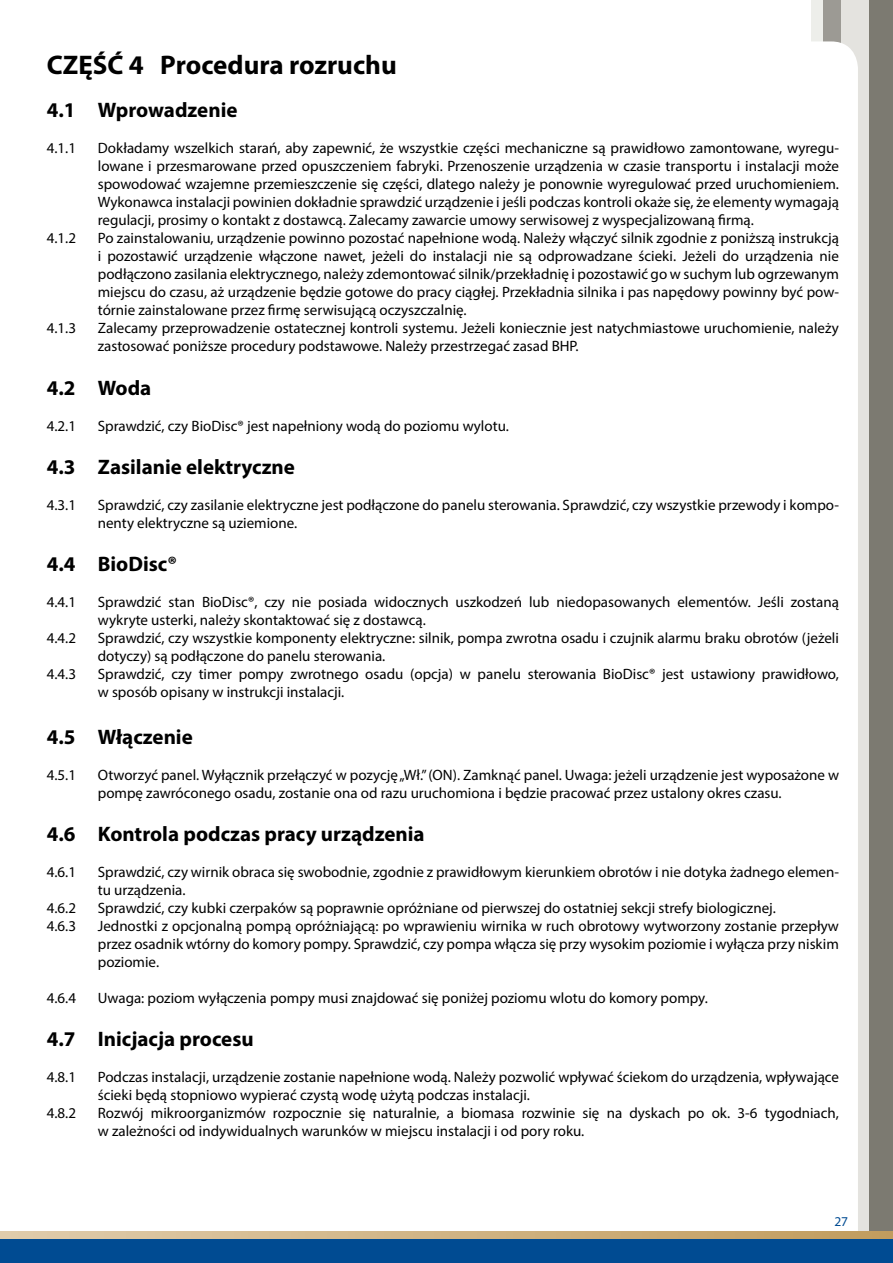
<style>
.page{position:relative;width:893px;height:1263px;background:#fff}
.page>*{position:absolute;margin:0;border:0;box-sizing:border-box;transform-origin:0 0}
.t1{font:700 27px "Myriad Pro";color:#000}
.t2{font:700 21px "Myriad Pro";color:#000}
.t3{font:15px/18px "Myriad Pro";color:#000}
.t4{font:13.5px "Myriad Pro";color:#004b92}
</style>
<div class="page">
<div style="left:824px;top:0;width:27px;height:1263px;background:#9c9a94"></div>
<div style="left:866px;top:0;width:27px;height:1263px;background:#7c7a71"></div>
<div style="left:842px;top:0;width:27px;height:1263px;background:#e4e3df"></div>
<div style="left:702px;top:41px;width:156px;height:1222px;background:#fff;border-radius:27px"></div>
<svg style="left:0;top:1231px;width:893px;height:8px;background:#d0b484"></svg>
<div style="left:0;top:1239px;width:893px;height:24px;background:#004b92"></div>
<h1 class="t1" style="left:47px;top:48px;width:352px">CZĘŚĆ 4 Procedura rozruchu</h1>
<h2 class="t2" style="left:47px;top:97px;width:192px">4.1 Wprowadzenie</h2>
<p class="t3" style="left:47px;top:139px;width:31px">4.1.1</p>
<p class="t3" style="left:98px;top:139px;width:743px;text-align:justify">Dokładamy wszelkich starań, aby zapewnić, że wszystkie części mechaniczne są prawidłowo zamontowane, wyregu&shy;lowane i przesmarowane przed opuszczeniem fabryki. Przenoszenie urządzenia w czasie transportu i instalacji może spowodować wzajemne przemieszczenie się części, dlatego należy je ponownie wyregulować przed uruchomieniem.<br>Wykonawca instalacji powinien dokładnie sprawdzić urządzenie i jeśli podczas kontroli okaże się, że elementy wymagają regulacji, prosimy o kontakt z dostawcą. Zalecamy zawarcie umowy serwisowej z wyspecjalizowaną firmą.</p>
<p class="t3" style="left:47px;top:229px;width:31px">4.1.2</p>
<p class="t3" style="left:98px;top:229px;width:743px;text-align:justify">Po zainstalowaniu, urządzenie powinno pozostać napełnione wodą. Należy włączyć silnik zgodnie z poniższą instrukcją i pozostawić urządzenie włączone nawet, jeżeli do instalacji nie są odprowadzane ścieki. Jeżeli do urządzenia nie podłączono zasilania elektrycznego, należy zdemontować silnik/przekładnię i pozostawić go w suchym lub ogrzewanym miejscu do czasu, aż urządzenie będzie gotowe do pracy ciągłej. Przekładnia silnika i pas napędowy powinny być pow&shy;tórnie zainstalowane przez firmę serwisującą oczyszczalnię.</p>
<p class="t3" style="left:47px;top:319px;width:31px">4.1.3</p>
<p class="t3" style="left:98px;top:319px;width:743px">Zalecamy przeprowadzenie ostatecznej kontroli systemu. Jeżeli koniecznie jest natychmiastowe uruchomienie, należy zastosować poniższe procedury podstawowe. Należy przestrzegać zasad BHP.</p>
<h2 class="t2" style="left:47px;top:374px;width:106px">4.2 Woda</h2>
<p class="t3" style="left:47px;top:416px;width:31px">4.2.1</p>
<p class="t3" style="left:98px;top:416px;width:413px">Sprawdzić, czy BioDisc® jest napełniony wodą do poziomu wylotu.</p>
<h2 class="t2" style="left:47px;top:453px;width:250px">4.3 Zasilanie elektryczne</h2>
<p class="t3" style="left:47px;top:496px;width:31px">4.3.1</p>
<p class="t3" style="left:98px;top:496px;width:743px">Sprawdzić, czy zasilanie elektryczne jest podłączone do panelu sterowania. Sprawdzić, czy wszystkie przewody i kompo&shy;nenty elektryczne są uziemione.</p>
<h2 class="t2" style="left:47px;top:550px;width:132px">4.4 BioDisc®</h2>
<p class="t3" style="left:47px;top:593px;width:31px">4.4.1</p>
<p class="t3" style="left:98px;top:593px;width:743px">Sprawdzić stan BioDisc®, czy nie posiada widocznych uszkodzeń lub niedopasowanych elementów. Jeśli zostaną wykryte usterki, należy skontaktować się z dostawcą.</p>
<p class="t3" style="left:47px;top:629px;width:31px">4.4.2</p>
<p class="t3" style="left:98px;top:629px;width:743px">Sprawdzić, czy wszystkie komponenty elektryczne: silnik, pompa zwrotna osadu i czujnik alarmu braku obrotów (jeżeli dotyczy) są podłączone do panelu sterowania.</p>
<p class="t3" style="left:47px;top:665px;width:31px">4.4.3</p>
<p class="t3" style="left:98px;top:665px;width:743px">Sprawdzić, czy timer pompy zwrotnego osadu (opcja) w panelu sterowania BioDisc® jest ustawiony prawidłowo, w sposób opisany w instrukcji instalacji.</p>
<h2 class="t2" style="left:47px;top:723px;width:148px">4.5 Włączenie</h2>
<p class="t3" style="left:47px;top:766px;width:31px">4.5.1</p>
<p class="t3" style="left:98px;top:766px;width:743px">Otworzyć panel. Wyłącznik przełączyć w pozycję „Wł.” (ON). Zamknąć panel. Uwaga: jeżeli urządzenie jest wyposażone w pompę zawróconego osadu, zostanie ona od razu uruchomiona i będzie pracować przez ustalony okres czasu.</p>
<h2 class="t2" style="left:47px;top:820px;width:379px">4.6 Kontrola podczas pracy urządzenia</h2>
<p class="t3" style="left:47px;top:863px;width:31px">4.6.1</p>
<p class="t3" style="left:98px;top:863px;width:743px">Sprawdzić, czy wirnik obraca się swobodnie, zgodnie z prawidłowym kierunkiem obrotów i nie dotyka żadnego elemen&shy;tu urządzenia.</p>
<p class="t3" style="left:47px;top:899px;width:31px">4.6.2</p>
<p class="t3" style="left:98px;top:899px;width:679px">Sprawdzić, czy kubki czerpaków są poprawnie opróżniane od pierwszej do ostatniej sekcji strefy biologicznej.</p>
<p class="t3" style="left:47px;top:917px;width:31px">4.6.3</p>
<p class="t3" style="left:98px;top:917px;width:743px;text-align:justify">Jednostki z opcjonalną pompą opróżniającą: po wprawieniu wirnika w ruch obrotowy wytworzony zostanie przepływ przez osadnik wtórny do komory pompy. Sprawdzić, czy pompa włącza się przy wysokim poziomie i wyłącza przy niskim poziomie.</p>
<p class="t3" style="left:47px;top:989px;width:31px">4.6.4</p>
<p class="t3" style="left:98px;top:989px;width:612px">Uwaga: poziom wyłączenia pompy musi znajdować się poniżej poziomu wlotu do komory pompy.</p>
<h2 class="t2" style="left:47px;top:1025px;width:208px">4.7 Inicjacja procesu</h2>
<p class="t3" style="left:47px;top:1068px;width:31px">4.8.1</p>
<p class="t3" style="left:98px;top:1068px;width:743px">Podczas instalacji, urządzenie zostanie napełnione wodą. Należy pozwolić wpływać ściekom do urządzenia, wpływające ścieki będą stopniowo wypierać czystą wodę użytą podczas instalacji.</p>
<p class="t3" style="left:47px;top:1104px;width:31px">4.8.2</p>
<p class="t3" style="left:98px;top:1104px;width:743px">Rozwój mikroorganizmów rozpocznie się naturalnie, a biomasa rozwinie się na dyskach po ok. 3-6 tygodniach, w zależności od indywidualnych warunków w miejscu instalacji i od pory roku.</p>
<p class="t4" style="left:834px;top:1213px;width:15px">27</p>
</div>
